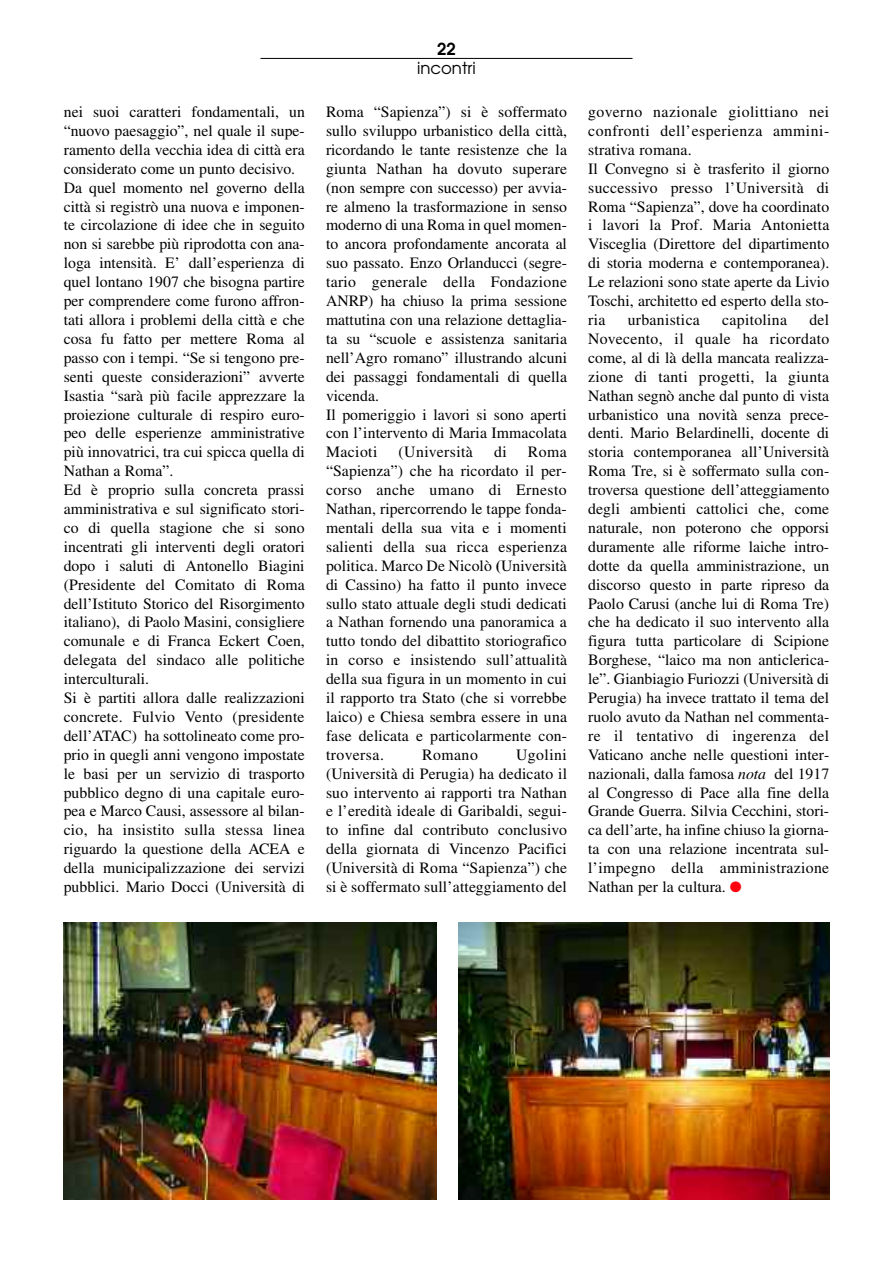
<style>
.page{position:relative;width:893px;height:1263px;background:#fff}
.page>*{position:absolute;margin:0;border:0;box-sizing:border-box;transform-origin:0 0}
.t1{font:16.5px/19.5px "Avant Garde";color:#000;text-align:center}
.t2{font:15.75px/18.9px "Times";color:#000}
.t3{font:15.75px "Times";letter-spacing:.02em;color:#000}
.t4{font:15.75px "Times";letter-spacing:.025em;color:#000}
.s1{font-weight:600}
.s2{font-weight:700}
.s3{font-style:italic}
.s4{color:#ff000f}
</style>
<div class="page">
<hr style="left:260px;top:58px;width:372px;height:1px;background:#000">
<img style="left:64px;top:923px;width:372px;height:276px">
<img style="left:458px;top:922px;width:371px;height:277px">
<p class="t1" style="left:417px;top:39px;width:60px"><span class="s1">22 </span>incontri</p>
<p class="t2" style="left:64px;top:104px;width:243px">nei suoi caratteri fondamentali, un “nuovo paesaggio”, nel quale il supe&shy;ramento della vecchia idea di città era considerato come un punto decisivo.<br>Da quel momento nel governo della città si registrò una nuova e imponen&shy;te circolazione di idee che in seguito non si sarebbe più riprodotta con ana&shy;loga intensità. E’ dall’esperienza di quel lontano 1907 che bisogna partire per comprendere come furono affron&shy;tati allora i problemi della città e che cosa fu fatto per mettere Roma al passo con i tempi. “Se si tengono pre&shy;senti queste considerazioni” avverte Isastia “sarà più facile apprezzare la proiezione culturale di respiro euro&shy;peo delle esperienze amministrative più innovatrici, tra cui spicca quella di Nathan a Roma”.<br>Ed è proprio sulla concreta prassi amministrativa e sul significato stori&shy;co di quella stagione che si sono incentrati gli interventi degli oratori dopo i saluti di Antonello Biagini (Presidente del Comitato di Roma dell’Istituto Storico del Risorgimento italiano), di Paolo Masini, consigliere comunale e di Franca Eckert Coen, delegata del sindaco alle politiche interculturali.<br>Si è partiti allora dalle realizzazioni concrete. Fulvio Vento (presidente dell’ATAC) ha sottolineato come pro&shy;prio in quegli anni vengono impostate le basi per un servizio di trasporto pubblico degno di una capitale euro&shy;pea e Marco Causi, assessore al bilan&shy;cio, ha insistito sulla stessa linea riguardo la questione della ACEA e della municipalizzazione dei servizi pubblici. Mario Docci (Università di</p>
<p class="t2" style="left:326px;top:104px;width:243px">Roma “Sapienza”) si è soffermato sullo sviluppo urbanistico della città, ricordando le tante resistenze che la giunta Nathan ha dovuto superare (non sempre con successo) per avvia&shy;re almeno la trasformazione in senso moderno di una Roma in quel momen&shy;to ancora profondamente ancorata al suo passato. Enzo Orlanducci (segre&shy;tario generale della Fondazione ANRP) ha chiuso la prima sessione mattutina con una relazione dettaglia&shy;ta su “scuole e assistenza sanitaria nell’Agro romano” illustrando alcuni dei passaggi fondamentali di quella vicenda.<br>Il pomeriggio i lavori si sono aperti con l’intervento di Maria Immacolata Macioti</p>
<p class="t4" style="left:399px;top:446px;width:76px">(Università</p>
<p class="t2" style="left:494px;top:444px;width:14px">di</p>
<p class="t2" style="left:326px;top:444px;width:243px;text-align:justify;text-indent:202px">Roma “Sapienza”) che ha ricordato il per&shy;corso anche umano di Ernesto Nathan, ripercorrendo le tappe fonda&shy;mentali della sua vita e i momenti salienti della sua ricca esperienza politica. Marco De Nicolò <span class="s2">(</span>Università di Cassino) ha fatto il punto invece sullo stato attuale degli studi dedicati a Nathan fornendo una panoramica a tutto tondo del dibattito storiografico in corso e insistendo sull’attualità della sua figura in un momento in cui il rapporto tra Stato (che si vorrebbe laico) e Chiesa sembra essere in una fase delicata e particolarmente con&shy;troversa.</p>
<p class="t2" style="left:326px;top:747px;width:243px;text-align:justify;text-indent:190px">Ugolini (Università di Perugia) ha dedicato il suo intervento ai rapporti tra Nathan e l’eredità ideale di Garibaldi, segui&shy;to infine dal contributo conclusivo della giornata di Vincenzo Pacifici (Università di Roma “Sapienza”) che si è soffermato sull’atteggiamento del</p>
<p class="t2" style="left:422px;top:747px;width:57px">Romano</p>
<p class="t2" style="left:588px;top:104px;width:243px">governo nazionale giolittiano nei confronti dell’esperienza ammini&shy;strativa romana.<br>Il Convegno si è trasferito il giorno successivo presso l’Università di<br>Roma “Sapienza”, dove ha coordinato i lavori la Prof. Maria Antonietta<br>Visceglia (Direttore del dipartimento di storia moderna e contemporanea).<br>Le relazioni sono state aperte da Livio<br>Toschi, architetto ed esperto della sto&shy;ria</p>
<p class="t2" style="left:588px;top:312px;width:243px;text-align:justify;text-indent:221px">del Novecento, il quale ha ricordato come, al di là della mancata realizza&shy;zione di tanti progetti, la giunta Nathan segnò anche dal punto di vista urbanistico una novità senza prece&shy;denti. Mario Belardinelli, docente di storia contemporanea all’Università Roma Tre, si è soffermato sulla con&shy;troversa questione dell’atteggiamento degli ambienti cattolici che, come naturale, non poterono che opporsi duramente alle riforme laiche intro&shy;dotte da quella amministrazione, un discorso questo in parte ripreso da Paolo Carusi (anche lui di Roma Tre) che ha dedicato il suo intervento alla figura tutta particolare di Scipione Borghese, “laico ma non anticlerica&shy;le”. Gianbiagio Furiozzi (Università di Perugia) ha invece trattato il tema del ruolo avuto da Nathan nel commenta&shy;re il tentativo di ingerenza del Vaticano anche nelle questioni inter&shy;nazionali, dalla famosa <span class="s3">nota</span> del 1917 al Congresso di Pace alla fine della Grande Guerra. Silvia Cecchini, stori&shy;ca dell’arte, ha infine chiuso la giorna&shy;ta con una relazione incentrata sul&shy;l’impegno della amministrazione Nathan per la cultura. <span class="s4">●</span></p>
<p class="t3" style="left:628px;top:314px;width:74px">urbanistica</p>
<p class="t3" style="left:722px;top:314px;width:66px">capitolina</p>
</div>
